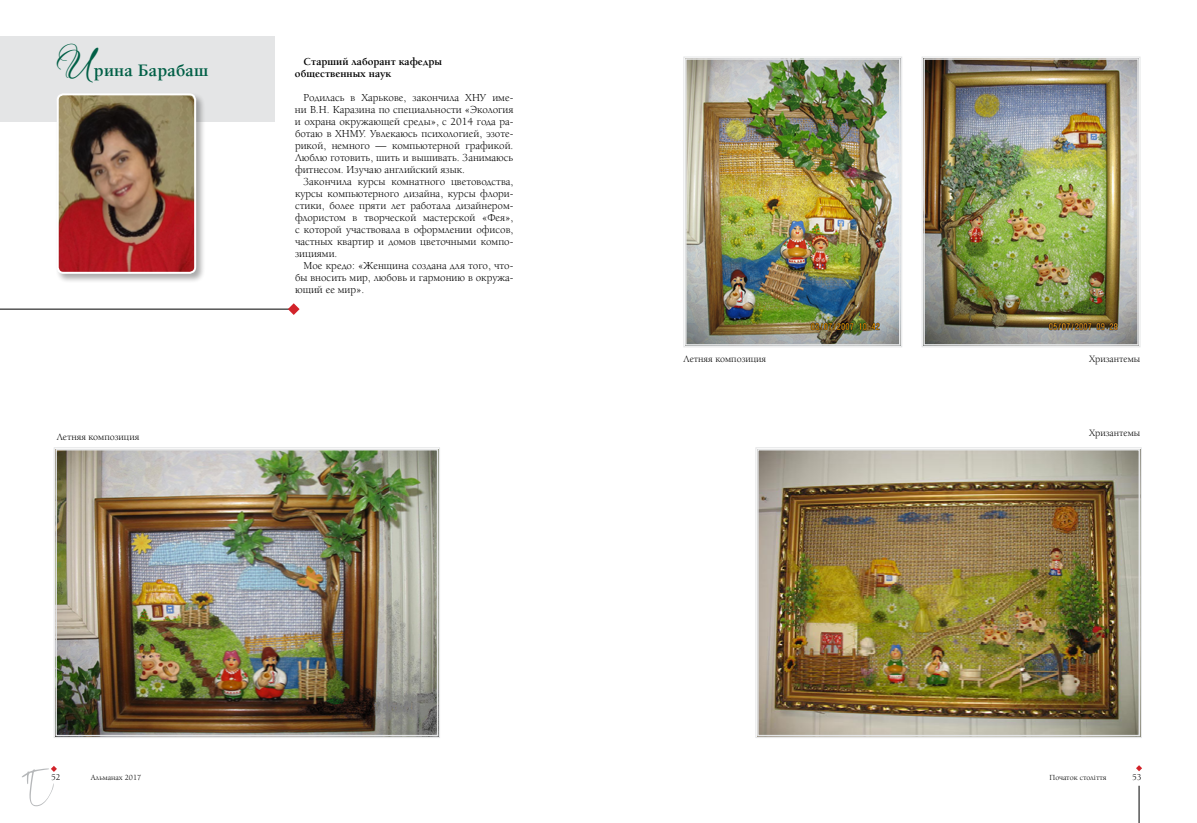
<style>
.page{position:relative;width:1197px;height:823px;background:#fff}
.page>*{position:absolute;margin:0;border:0;box-sizing:border-box;transform-origin:0 0}
.t1{font:700 18px "Alliance";letter-spacing:.01em;color:#005f46}
.t2{font:11px/12px "Alliance";color:#000;text-align:justify}
.t3{font:700 11px/12px "Alliance";color:#000}
.t4{font:10px "Alliance";color:#000}
.t5{font:9px "Alliance";color:#000}
.t6{font:8px "Alliance";color:#000}
.s1{font-family:"Aquarelle";font-weight:400;font-size:35px}
</style>
<div class="page">
<hr style="left:1138px;top:785px;width:1px;height:37px;background:#000">
<svg style="left:1136px;top:765px;width:5px;height:5px"></svg>
<svg style="left:22px;top:766px;width:35px;height:39px"></svg>
<div style="left:0;top:36px;width:274px;height:85px;background:#e4e5e6"></div>
<hr style="left:0;top:309px;width:295px;height:1px;background:#000">
<svg style="left:288px;top:303px;width:11px;height:12px"></svg>
<img style="left:54px;top:447px;width:386px;height:290px">
<div style="left:55px;top:448px;width:383px;height:288px;border:2px solid #e4e5e6"></div>
<div style="left:55px;top:92px;width:150px;height:191px;background:#000;opacity:.33"></div>
<img style="left:58px;top:94px;width:137px;height:179px">
<div style="left:57px;top:93px;width:139px;height:181px;border:2px solid #fff;border-radius:6px"></div>
<img style="left:683px;top:56px;width:219px;height:291px">
<div style="left:685px;top:58px;width:215px;height:287px;border:2px solid #e4e5e6"></div>
<img style="left:755px;top:447px;width:386px;height:290px">
<div style="left:757px;top:448px;width:382px;height:288px;border:2px solid #e4e5e6"></div>
<img style="left:921px;top:56px;width:219px;height:291px">
<div style="left:923px;top:58px;width:215px;height:287px;border:2px solid #e4e5e6"></div>
<h1 class="t1" style="left:57px;top:59px;width:153px"><span class="s1">И</span>рина Барабаш</h1>
<p class="t4" style="left:57px;top:430px;width:84px">Летняя композиция</p>
<p class="t3" style="left:295px;top:55px;width:148px;text-indent:9px">Старший лаборант кафедры общественных наук</p>
<p class="t2" style="left:295px;top:91px;width:220px;text-indent:9px">Родилась в Харькове, закончила ХНУ име&shy;ни В.Н. Каразина по специальности «Экология и охрана окружающей среды», с 2014 года ра&shy;ботаю в ХНМУ. Увлекаюсь психологией, эзоте&shy;рикой, немного — компьютерной графикой.<br>Люблю готовить, шить и вышивать. Занимаюсь фитнесом. Изучаю английский язык.</p>
<p class="t2" style="left:295px;top:175px;width:220px;text-indent:9px">Закончила курсы комнатного цветоводства, курсы компьютерного дизайна, курсы флори&shy;стики, более пряти лет работала дизайнером&shy;флористом в творческой мастерской «Фея», с которой участвовала в оформлении офисов, частных квартир и домов цветочными компо&shy;зициями.</p>
<p class="t2" style="left:295px;top:259px;width:220px;text-indent:9px">Мое кредо: «Женщина создана для того, что&shy;бы вносить мир, любовь и гармонию в окружа&shy;ющий ее мир».</p>
<p class="t4" style="left:683px;top:353px;width:84px">Летняя композиция</p>
<p class="t4" style="left:1088px;top:353px;width:53px">Хризантемы</p>
<p class="t4" style="left:1088px;top:426px;width:53px">Хризантемы</p>
<p class="t5" style="left:51px;top:771px;width:11px">52</p>
<p class="t6" style="left:91px;top:772px;width:52px">Альманах 2017</p>
<p class="t6" style="left:1049px;top:772px;width:58px">Початок століття</p>
<p class="t5" style="left:1131px;top:771px;width:11px">53</p>
</div>
